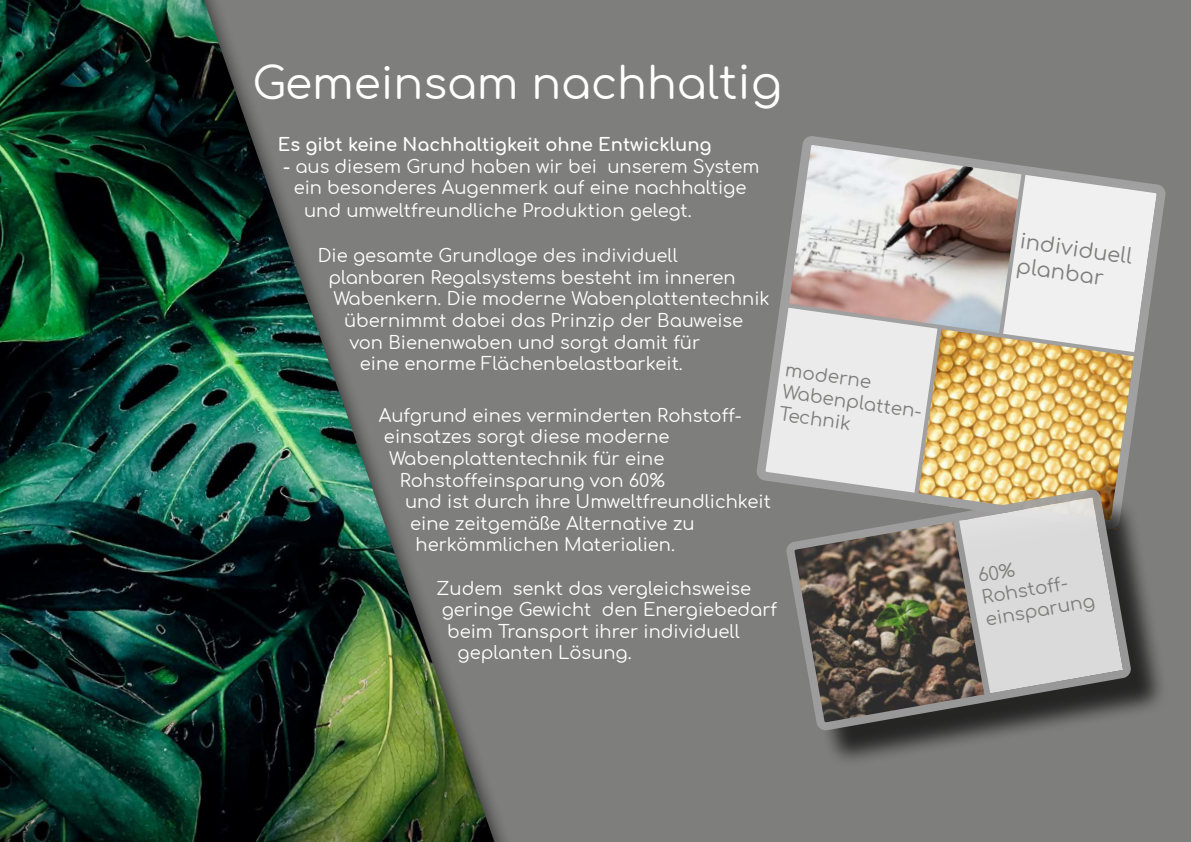
<style>
.page{position:relative;width:1191px;height:842px;background:#7e7e7d}
.page>*{position:absolute;margin:0;border:0;box-sizing:border-box;transform-origin:0 0}
.t1{font:44px "Comfortaa";color:#fff}
.t2{font:21.1px/25.3px "Comfortaa";color:#7e7e7d}
.t3{font:18.5px/22.1px "Comfortaa";color:#7e7e7d}
.t4{font:18px "Comfortaa";color:#fff}
.t5{font:700 18px "Comfortaa";color:#fff}
.s1{font-size:46px}
.s2{font-weight:700}
</style>
<div class="page">
<svg style="left:756px;top:136px;width:410px;height:344px"></svg>
<div style="left:793px;top:496px;width:375px;height:271px;background:#000;opacity:.75"></div>
<svg style="left:793px;top:703px;width:340px;height:30px"></svg>
<img style="left:762px;top:165px;width:395px;height:538px">
<img style="left:0;top:0;width:494px;height:842px">
<h1 class="t1" style="left:252px;top:43px;width:531px">Gemeinsam nachhal<span class="s1">tig</span></h1>
<p class="t5" style="left:278px;top:128px;width:435px">Es gibt keine Nachhaltigkeit ohne Entwicklung</p>
<p class="t4" style="left:283px;top:150px;width:478px"><span class="s2">-</span> aus diesem Grund haben wir bei unserem System</p>
<p class="t4" style="left:294px;top:172px;width:454px">ein besonderes Augenmerk auf eine nachhaltige</p>
<p class="t4" style="left:304px;top:194px;width:389px">und umweltfreundliche Produktion gelegt.</p>
<p class="t4" style="left:318px;top:239px;width:361px">Die gesamte Grundlage des individuell</p>
<p class="t4" style="left:328px;top:261px;width:409px">planbaren Regalsystems besteht im inneren</p>
<p class="t4" style="left:333px;top:283px;width:438px">Wabenkern. Die moderne Wabenplattentechnik</p>
<p class="t4" style="left:344px;top:304px;width:401px">übernimmt dabei das Prinzip der Bauweise</p>
<p class="t4" style="left:349px;top:326px;width:352px">von Bienenwaben und sorgt damit für</p>
<p class="t4" style="left:360px;top:347px;width:324px">eine enorme Flächenbelastbarkeit.</p>
<p class="t3" style="left:787px;top:356px;width:142px;rotate:8deg">moderne<br>Wabenplatten-<br>Technik</p>
<p class="t4" style="left:379px;top:399px;width:364px">Aufgrund eines verminderten Rohstoff-</p>
<p class="t4" style="left:384px;top:421px;width:287px">einsatzes sorgt diese moderne</p>
<p class="t4" style="left:389px;top:442px;width:277px">Wabenplattentechnik für eine</p>
<p class="t4" style="left:400px;top:464px;width:267px">Rohstoffeinsparung von 60%</p>
<p class="t4" style="left:405px;top:485px;width:367px">und ist durch ihre Umweltfreundlichkeit</p>
<p class="t4" style="left:410px;top:507px;width:286px">eine zeitgemäße Alternative zu</p>
<p class="t4" style="left:415px;top:529px;width:261px">herkömmlichen Materialien.</p>
<p class="t4" style="left:436px;top:572px;width:316px">Zudem senkt das vergleichsweise</p>
<p class="t4" style="left:442px;top:593px;width:337px">geringe Gewicht den Energiebedarf</p>
<p class="t4" style="left:447px;top:615px;width:294px">beim Transport ihrer individuell</p>
<p class="t4" style="left:457px;top:637px;width:175px">geplanten Lösung.</p>
<p class="t2" style="left:1022px;top:225px;width:115px;rotate:8deg">individuell planbar</p>
<p class="t3" style="left:975px;top:562px;width:112px;rotate:-10deg">60%<br>Rohstoff - einsparung</p>
</div>
